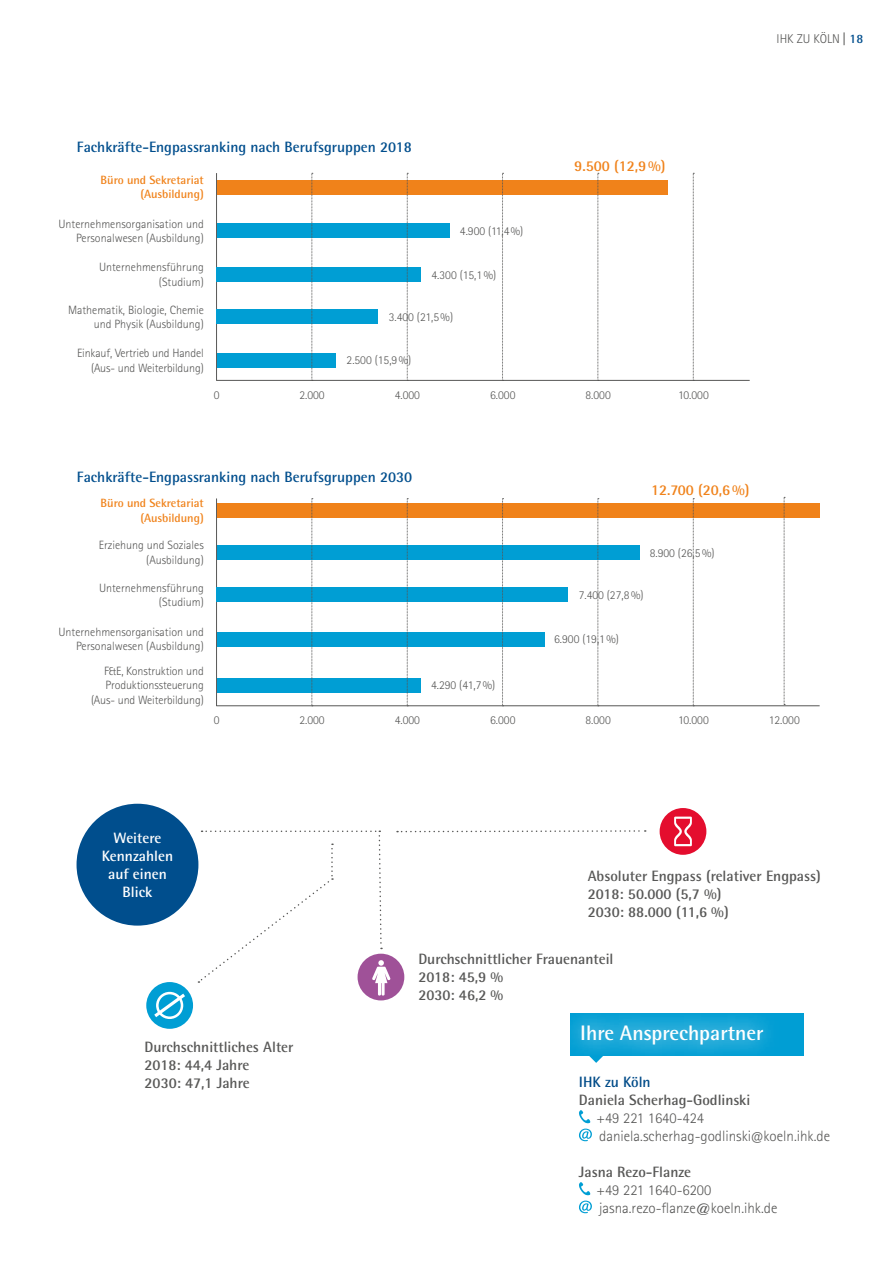
<style>
.page{position:relative;width:893px;height:1263px;background:#fff}
.page>*{position:absolute;margin:0;border:0;box-sizing:border-box;transform-origin:0 0}
.t1{font:700 21px "Rotis Semi Sans Std";color:#fff}
.t2{font:700 15px/18px "Rotis Semi Sans Std";color:#575756}
.t3{font:700 15px "Rotis Semi Sans Std";color:#004e8d}
.t4{font:300 15px/18px "Rotis Sans Serif Pro";color:#575756}
.t5{font:300 15px/18px "Rotis Sans Serif";color:#575756}
.t6{font:700 15px/18px "Rotis Semi Sans Std";color:#fff;text-align:center}
.t7{font:700 15px "Rotis Semi Sans Std";color:#f0821a}
.t8{font:700 15px "Rotis Semi Sans Std";color:#004b88}
.t9{font:300 12.75px "Rotis Sans Serif Pro";color:#575756}
.t10{font:300 12px/14.4px "Rotis Sans Serif Pro";color:#575756;text-align:right}
.t11{font:700 12px/14.4px "Rotis Semi Sans Std";color:#f0821a;text-align:right}
.s1{font-family:"Frutiger";font-weight:400;font-stretch:condensed}
.s2{font-family:"Rotis Semi Sans Std";font-weight:700;color:#004e8d}
</style>
<div class="page">
<hr style="left:216px;top:380px;width:534px;height:1px;background:#575756">
<hr style="left:216px;top:173px;width:1px;height:208px;background:#575756">
<hr style="left:216px;top:705px;width:604px;height:1px;background:#575756">
<div style="left:217px;top:545px;width:422px;height:15px;background:#009ed4"></div>
<hr style="left:216px;top:498px;width:1px;height:208px;background:#575756">
<svg style="left:579px;top:1110px;width:13px;height:31px"></svg>
<svg style="left:579px;top:1182px;width:13px;height:31px"></svg>
<div style="left:570px;top:1014px;width:234px;height:42px;background:#009ed4"></div>
<div style="left:555px;top:1000px;width:233px;height:68px;background:#fff"></div>
<div style="left:563px;top:1007px;width:217px;height:54px;background:#fff;opacity:.75"></div>
<svg style="left:589px;top:1056px;width:14px;height:7px"></svg>
<div style="left:660px;top:808px;width:46px;height:47px;background:#e40d2e;border-radius:50%"></div>
<svg style="left:674px;top:816px;width:18px;height:30px"></svg>
<div style="left:358px;top:954px;width:46px;height:46px;background:#9f5198;border-radius:50%"></div>
<div style="left:146px;top:982px;width:47px;height:47px;background:#009ed4;border-radius:50%"></div>
<svg style="left:151px;top:990px;width:38px;height:30px"></svg>
<svg style="left:397px;top:830px;width:249px;height:3px"></svg>
<svg style="left:198px;top:830px;width:193px;height:165px"></svg>
<div style="left:77px;top:804px;width:121px;height:122px;background:#004e8d;border-radius:50%"></div>
<div style="left:217px;top:180px;width:451px;height:14px;background:#f0821a"></div>
<div style="left:217px;top:224px;width:232px;height:14px;background:#009ed4"></div>
<div style="left:217px;top:267px;width:204px;height:15px;background:#009ed4"></div>
<div style="left:217px;top:310px;width:161px;height:14px;background:#009ed4"></div>
<div style="left:217px;top:353px;width:118px;height:14px;background:#009ed4"></div>
<div style="left:217px;top:503px;width:603px;height:15px;background:#f0821a"></div>
<div style="left:217px;top:588px;width:351px;height:14px;background:#009ed4"></div>
<div style="left:217px;top:632px;width:327px;height:14px;background:#009ed4"></div>
<div style="left:217px;top:678px;width:203px;height:14px;background:#009ed4"></div>
<svg style="left:312px;top:173px;width:1px;height:207px"></svg>
<svg style="left:598px;top:173px;width:1px;height:207px"></svg>
<svg style="left:407px;top:173px;width:1px;height:207px"></svg>
<svg style="left:693px;top:173px;width:1px;height:207px"></svg>
<svg style="left:502px;top:173px;width:2px;height:207px"></svg>
<svg style="left:598px;top:498px;width:1px;height:208px"></svg>
<svg style="left:407px;top:498px;width:1px;height:208px"></svg>
<svg style="left:312px;top:498px;width:1px;height:208px"></svg>
<svg style="left:693px;top:498px;width:1px;height:208px"></svg>
<svg style="left:502px;top:498px;width:2px;height:208px"></svg>
<svg style="left:784px;top:497px;width:1px;height:208px"></svg>
<p class="t9" style="left:777px;top:31px;width:88px">IHK ZU KÖLN <span class="s1">|</span> <span class="s2">18</span></p>
<p class="t3" style="left:77px;top:138px;width:336px">Fachkräfte-Engpassranking nach Berufsgruppen 2018</p>
<p class="t11" style="left:101px;top:173px;width:105px">Büro und Sekretariat (Ausbildung)</p>
<p class="t10" style="left:58px;top:217px;width:147px">Unternehmensorganisation und<br>Personalwesen (Ausbildung)</p>
<p class="t10" style="left:460px;top:224px;width:65px">4.900 (11,4%)</p>
<p class="t10" style="left:99px;top:260px;width:106px">Unternehmensführung (Studium)</p>
<p class="t10" style="left:431px;top:268px;width:66px">4.300 (15,1%)</p>
<p class="t10" style="left:68px;top:303px;width:137px">Mathematik, Biologie, Chemie und Physik (Ausbildung)</p>
<p class="t10" style="left:389px;top:310px;width:66px">3.400 (21,5%)</p>
<p class="t10" style="left:77px;top:346px;width:128px">Einkauf, Vertrieb und Handel (Aus- und Weiterbildung)</p>
<p class="t10" style="left:347px;top:353px;width:66px">2.500 (15,9%)</p>
<p class="t7" style="left:574px;top:157px;width:93px">9.500 (12,9%)</p>
<p class="t10" style="left:214px;top:388px;width:7px">0</p>
<p class="t10" style="left:299px;top:388px;width:27px">2.000</p>
<p class="t10" style="left:395px;top:388px;width:27px">4.000</p>
<p class="t10" style="left:490px;top:388px;width:27px">6.000</p>
<p class="t10" style="left:585px;top:388px;width:27px">8.000</p>
<p class="t10" style="left:678px;top:388px;width:32px">10.000</p>
<p class="t3" style="left:77px;top:467px;width:337px">Fachkräfte-Engpassranking nach Berufsgruppen 2030</p>
<p class="t11" style="left:101px;top:496px;width:105px">Büro und Sekretariat (Ausbildung)</p>
<p class="t7" style="left:651px;top:481px;width:100px">12.700 (20,6%)</p>
<p class="t10" style="left:99px;top:538px;width:107px">Erziehung und Soziales (Ausbildung)</p>
<p class="t10" style="left:650px;top:546px;width:66px">8.900 (26,5%)</p>
<p class="t10" style="left:99px;top:581px;width:106px">Unternehmensführung (Studium)</p>
<p class="t10" style="left:579px;top:588px;width:66px">7.400 (27,8%)</p>
<p class="t10" style="left:58px;top:625px;width:147px">Unternehmensorganisation und<br>Personalwesen (Ausbildung)</p>
<p class="t10" style="left:554px;top:632px;width:66px">6.900 (19,1%)</p>
<p class="t10" style="left:91px;top:664px;width:114px">F&amp;E, Konstruktion und<br>Produktionssteuerung (Aus- und Weiterbildung)</p>
<p class="t10" style="left:431px;top:678px;width:66px">4.290 (41,7%)</p>
<p class="t10" style="left:214px;top:713px;width:7px">0</p>
<p class="t10" style="left:299px;top:713px;width:27px">2.000</p>
<p class="t10" style="left:395px;top:713px;width:27px">4.000</p>
<p class="t10" style="left:490px;top:713px;width:27px">6.000</p>
<p class="t10" style="left:585px;top:713px;width:27px">8.000</p>
<p class="t10" style="left:678px;top:713px;width:32px">10.000</p>
<p class="t10" style="left:769px;top:713px;width:33px">12.000</p>
<p class="t6" style="left:102px;top:829px;width:73px">Weitere<br>Kennzahlen auf einen<br>Blick</p>
<p class="t2" style="left:145px;top:1038px;width:150px">Durchschnittliches Alter<br>2018: 44,4 Jahre<br>2030: 47,1 Jahre</p>
<p class="t2" style="left:588px;top:866px;width:235px">Absoluter Engpass (relativer Engpass)<br>2018: 50.000 (5,7 %)<br>2030: 88.000 (11,6 %)</p>
<p class="t2" style="left:418px;top:950px;width:197px">Durchschnittlicher Frauenanteil<br>2018: 45,9 %<br>2030: 46,2 %</p>
<h1 class="t1" style="left:580px;top:1020px;width:185px">Ihre Ansprechpartner</h1>
<p class="t8" style="left:579px;top:1073px;width:73px">IHK zu Köln</p>
<p class="t2" style="left:579px;top:1091px;width:173px">Daniela Scherhag-Godlinski</p>
<p class="t4" style="left:596px;top:1109px;width:235px">+49 221 1640-424 daniela.scherhag-godlinski@koeln.ihk.de</p>
<p class="t2" style="left:579px;top:1163px;width:114px">Jasna Rezo-Flanze</p>
<p class="t5" style="left:596px;top:1181px;width:182px">+49 221 1640-6200 jasna.rezo-flanze@koeln.ihk.de</p>
</div>
